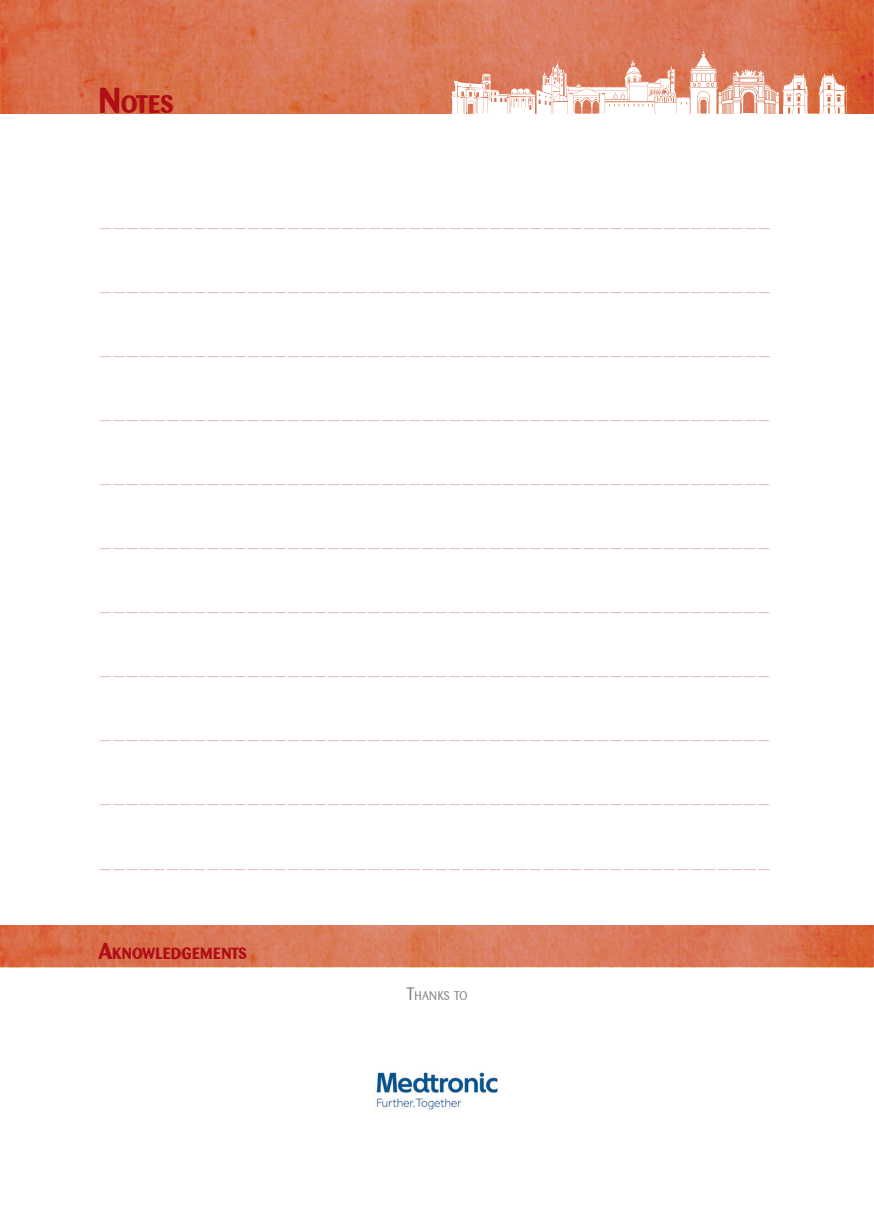
<style>
.page{position:relative;width:874px;height:1225px;background:#fff}
.page>*{position:absolute;margin:0;border:0;box-sizing:border-box;transform-origin:0 0}
.t1{font:700 25.2px "Barmeno";color:#b00d15}
.t2{font:22px "Barmeno";color:rgb(176 13 21/.3);scale:.9 1}
.t3{font:700 16px "Barmeno";letter-spacing:.01em;color:#b00d15}
.t4{font:12.6px "Barmeno";letter-spacing:.03em;color:#808285;scale:.9 1}
.s1{font-size:36px}
.s2{font-size:23px}
.s3{font-size:18px}
</style>
<div class="page">
<img style="left:0;top:0;width:873px;height:113px">
<svg style="left:450px;top:49px;width:396px;height:64px"></svg>
<img style="left:0;top:925px;width:873px;height:42px">
<img style="left:376px;top:1072px;width:122px;height:38px">
<p class="t1" style="left:99px;top:89px;width:76px"><span class="s1">N</span>OTES</p>
<p class="t2" style="left:99px;top:215px;width:748px">——————————————————————————————————————————————————</p>
<p class="t2" style="left:99px;top:279px;width:748px">——————————————————————————————————————————————————</p>
<p class="t2" style="left:99px;top:343px;width:748px">——————————————————————————————————————————————————</p>
<p class="t2" style="left:99px;top:407px;width:748px">——————————————————————————————————————————————————</p>
<p class="t2" style="left:99px;top:471px;width:748px">——————————————————————————————————————————————————</p>
<p class="t2" style="left:98px;top:535px;width:748px">——————————————————————————————————————————————————</p>
<p class="t2" style="left:98px;top:599px;width:748px">——————————————————————————————————————————————————</p>
<p class="t2" style="left:98px;top:663px;width:748px">——————————————————————————————————————————————————</p>
<p class="t2" style="left:98px;top:727px;width:748px">——————————————————————————————————————————————————</p>
<p class="t2" style="left:98px;top:791px;width:748px">——————————————————————————————————————————————————</p>
<p class="t2" style="left:98px;top:855px;width:748px">——————————————————————————————————————————————————</p>
<p class="t3" style="left:99px;top:943px;width:150px"><span class="s2">A</span>KNOWLEDGEMENTS</p>
<p class="t4" style="left:406px;top:988px;width:69px"><span class="s3">T</span>HANKS TO</p>
</div>
